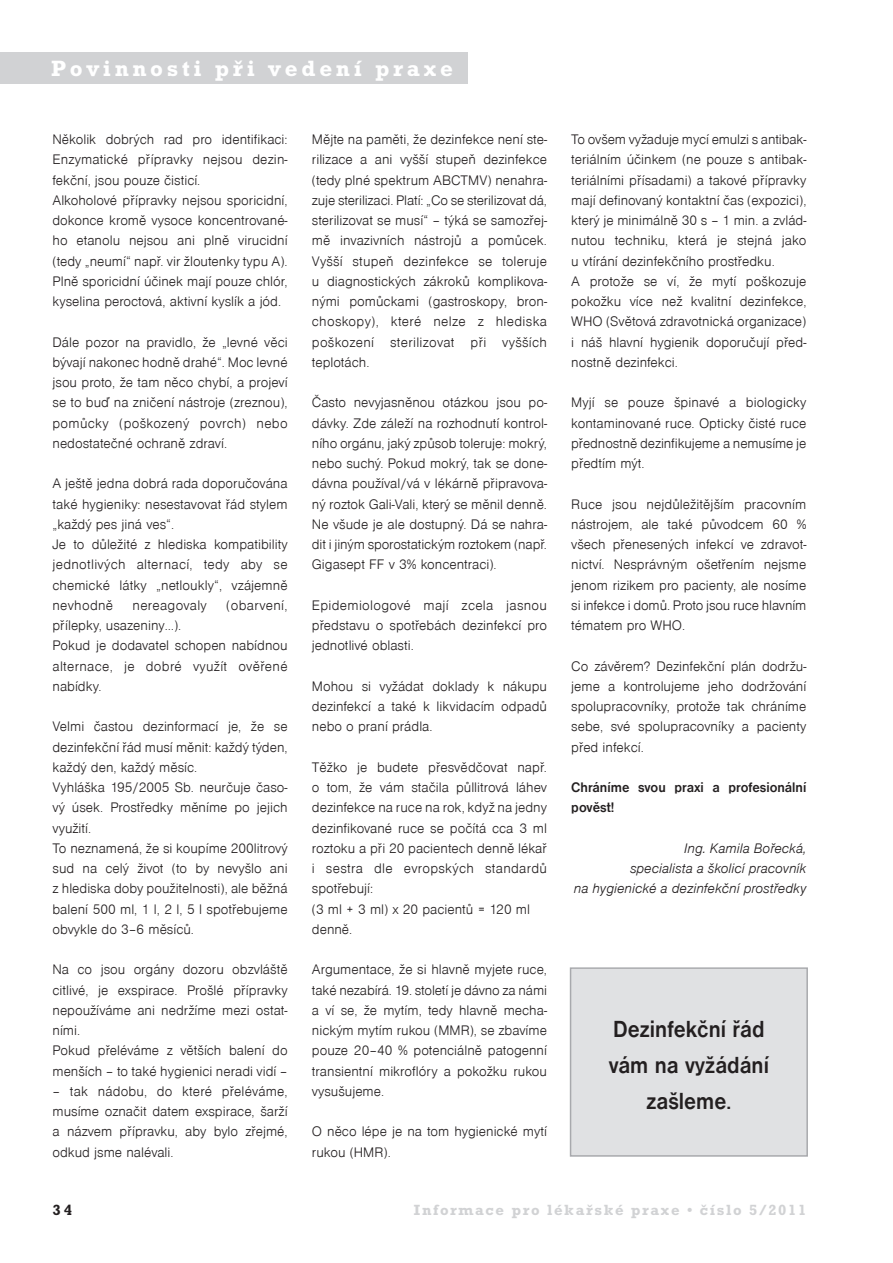
<style>
.page{position:relative;width:893px;height:1263px;background:#fff}
.page>*{position:absolute;margin:0;border:0;box-sizing:border-box;transform-origin:0 0}
.t1{font:700 24px/36px "Nimbus Sans DCE";color:#231f20;text-align:center;scale:.9 1}
.t2{font:700 22.5px "Rockwell CE";letter-spacing:.165em;color:#fff}
.t3{font:700 15px "Rockwell CE";letter-spacing:.11em;color:#d1d2d4}
.t4{font:700 15px "Rockwell CE";color:#231f20}
.t5{font:300 14.25px/20.2px "Nimbus Sans DCE";color:#231f20;text-align:justify}
.t6{font:italic 300 14.25px/20.2px "Nimbus Sans DCE";color:#231f20;text-align:right}
.t7{font:700 14.25px/20.2px "Nimbus Sans DCE";color:#231f20;scale:.94 1}
.t8{font:300 14.25px "Nimbus Sans DCE";letter-spacing:.02em;color:#231f20}
.s1{font-size:21px}
</style>
<div class="page">
<div style="left:0;top:53px;width:468px;height:31px;background:#d1d2d4"></div>
<div style="left:571px;top:969px;width:235px;height:186px;background:#e0e1e3"></div>
<div style="left:570px;top:967px;width:238px;height:190px;border:2px solid #a8a9ad"></div>
<h2 class="t2" style="left:51px;top:61px;width:404px">Povinnosti pfii vedení praxe</h2>
<p class="t5" style="left:53px;top:129px;width:237px;text-align:left">Několik dobrých rad pro identifikaci:<br>Enzymatické přípravky nejsou dezin&shy;fekční, jsou pouze čisticí.<br>Alkoholové přípravky nejsou sporicidní, dokonce kromě vysoce koncentrované&shy;ho etanolu nejsou ani plně virucidní (tedy „neumí“ např. vir žloutenky typu A).<br>Plně sporicidní účinek mají pouze chlór, kyselina peroctová, aktivní kyslík a jód.</p>
<p class="t5" style="left:53px;top:331px;width:237px">Dále pozor na pravidlo, že „levné věci bývají nakonec hodně drahé“. Moc levné jsou proto, že tam něco chybí, a projeví se to buď na zničení nástroje (zreznou), pomůcky (poškozený povrch) nebo nedostatečné ochraně zdraví.</p>
<p class="t5" style="left:53px;top:473px;width:237px;text-align:left">A ještě jedna dobrá rada doporučována také hygieniky: nesestavovat řád stylem „každý pes jiná ves“.<br>Je to důležité z hlediska kompatibility jednotlivých alternací, tedy aby se chemické látky „netloukly“, vzájemně nevhodně</p>
<p class="t8" style="left:133px;top:596px;width:76px">nereagovaly</p>
<p class="t8" style="left:226px;top:596px;width:63px">(obarvení,</p>
<p class="t5" style="left:53px;top:615px;width:237px;text-align:left">přílepky, usazeniny…).<br>Pokud je dodavatel schopen nabídnou alternace, je dobré využít ověřené nabídky.</p>
<p class="t5" style="left:53px;top:716px;width:237px;text-align:left">Velmi častou dezinformací je, že se dezinfekční řád musí měnit: každý týden, každý den, každý měsíc.<br>Vyhláška 195/2005 Sb. neurčuje časo&shy;vý úsek. Prostředky měníme po jejich využití.<br>To neznamená, že si koupíme 200litrový sud na celý život (to by nevyšlo ani z hlediska doby použitelnosti), ale běžná balení 500 ml, 1 l, 2 l, 5 l spotřebujeme obvykle do 3–6 měsíců.</p>
<p class="t5" style="left:53px;top:959px;width:237px;text-align:left">Na co jsou orgány dozoru obzvláště citlivé, je exspirace. Prošlé přípravky nepoužíváme ani nedržíme mezi ostat&shy;ními.<br>Pokud přeléváme z větších balení do menších – to také hygienici neradi vidí –</p>
<p class="t5" style="left:53px;top:1081px;width:237px">– tak nádobu, do které přeléváme, musíme označit datem exspirace, šarží a názvem přípravku, aby bylo zřejmé, odkud jsme nalévali.</p>
<p class="t5" style="left:312px;top:129px;width:237px">Mějte na paměti, že dezinfekce není ste&shy;rilizace a ani vyšší stupeň dezinfekce (tedy plné spektrum ABCTMV) nenahra&shy;zuje sterilizaci. Platí: „Co se sterilizovat dá, sterilizovat se musí“ – týká se samozřej&shy;mě invazivních nástrojů a pomůcek.<br>Vyšší stupeň dezinfekce se toleruje u diagnostických zákroků komplikova&shy;nými pomůckami (gastroskopy, bron&shy;choskopy), které nelze z hlediska poškození sterilizovat při vyšších teplotách.</p>
<p class="t5" style="left:312px;top:392px;width:237px">Často nevyjasněnou otázkou jsou po&shy;dávky. Zde záleží na rozhodnutí kontrol&shy;ního orgánu, jaký způsob toleruje: mokrý, nebo suchý. Pokud mokrý, tak se done&shy;dávna používal/vá v lékárně připravova&shy;ný roztok Gali-Vali, který se měnil denně.<br>Ne všude je ale dostupný. Dá se nahra&shy;dit i jiným sporostatickým roztokem (např.<br>Gigasept FF v 3% koncentraci).</p>
<p class="t5" style="left:312px;top:595px;width:237px">Epidemiologové mají zcela jasnou představu o spotřebách dezinfekcí pro jednotlivé oblasti.</p>
<p class="t5" style="left:312px;top:676px;width:237px">Mohou si vyžádat doklady k nákupu dezinfekcí a také k likvidacím odpadů nebo o praní prádla.</p>
<p class="t5" style="left:312px;top:757px;width:237px;text-align:left">Těžko je budete přesvědčovat např. o tom, že vám stačila půllitrová láhev dezinfekce na ruce na rok, když na jedny dezinfikované ruce se počítá cca 3 ml roztoku a při 20 pacientech denně lékař i sestra dle evropských standardů spotřebují:<br>(3 ml + 3 ml) x 20 pacientů = 120 ml denně.</p>
<p class="t5" style="left:312px;top:959px;width:237px">Argumentace, že si hlavně myjete ruce, také nezabírá. 19. století je dávno za námi a ví se, že mytím, tedy hlavně mecha&shy;nickým mytím rukou (MMR), se zbavíme pouze 20–40 % potenciálně patogenní transientní mikroflóry a pokožku rukou vysušujeme.</p>
<p class="t5" style="left:312px;top:1121px;width:237px">O něco lépe je na tom hygienické mytí rukou (HMR).</p>
<p class="t5" style="left:571px;top:129px;width:237px;text-align:left">To ovšem vyžaduje mycí emulzi s antibak&shy;teriálním účinkem (ne pouze s antibak&shy;teriálními přísadami) a takové přípravky mají definovaný kontaktní čas (expozici), který je minimálně 30 s – 1 min. a zvlád&shy;nutou techniku, která je stejná jako u vtírání dezinfekčního prostředku.<br>A protože se ví, že mytí poškozuje pokožku více než kvalitní dezinfekce, WHO (Světová zdravotnická organizace) i náš hlavní hygienik doporučují před&shy;nostně dezinfekci.</p>
<p class="t5" style="left:571px;top:392px;width:237px">Myjí se pouze špinavé a biologicky kontaminované ruce. Opticky čisté ruce přednostně dezinfikujeme a nemusíme je předtím mýt.</p>
<p class="t5" style="left:571px;top:493px;width:237px">Ruce jsou nejdůležitějším pracovním nástrojem, ale také původcem 60 % všech přenesených infekcí ve zdravot&shy;nictví. Nesprávným ošetřením nejsme jenom rizikem pro pacienty, ale nosíme si infekce i domů. Proto jsou ruce hlavním tématem pro WHO.</p>
<p class="t5" style="left:571px;top:655px;width:237px">Co závěrem? Dezinfekční plán dodržu&shy;jeme a kontrolujeme jeho dodržování spolupracovníky, protože tak chráníme sebe, své spolupracovníky a pacienty před infekcí.</p>
<p class="t7" style="left:571px;top:777px;width:252px">Chráníme svou praxi a profesionální pověst!</p>
<p class="t6" style="left:574px;top:838px;width:234px">Ing. Kamila Bořecká,<br>specialista a školicí pracovník<br>na hygienické a dezinfekční prostředky</p>
<h1 class="t1" style="left:609px;top:1011px;width:180px">Dezinfekční řád vám na vyžádání zašleme<span class="s1">.</span></h1>
<p class="t4" style="left:53px;top:1204px;width:21px">34</p>
<p class="t3" style="left:414px;top:1204px;width:394px">Informace pro lékafiské praxe • ãíslo 5/2011</p>
</div>
